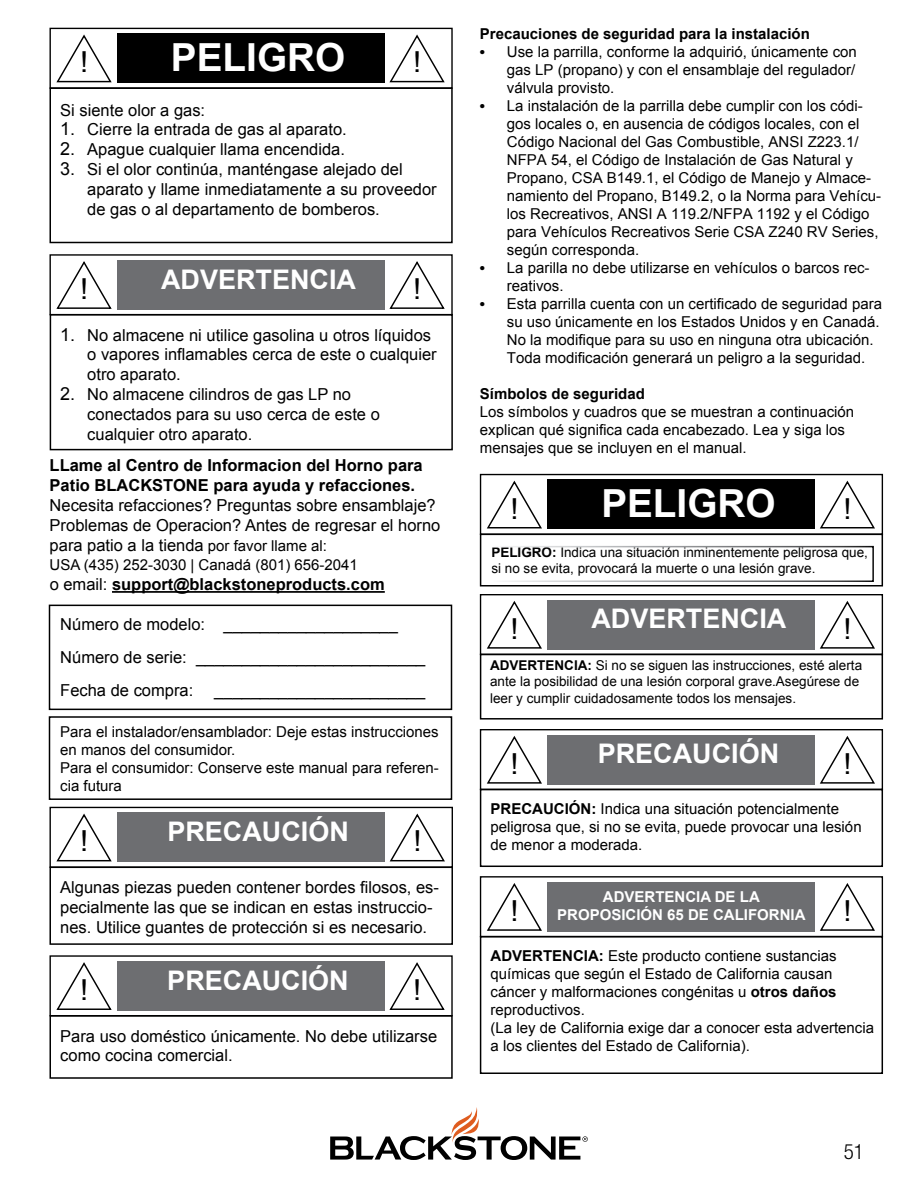
<style>
.page{position:relative;width:918px;height:1188px;background:#fff}
.page>*{position:absolute;margin:0;border:0;box-sizing:border-box;transform-origin:0 0}
.t1{font:700 38.7px "Arial";color:#fff}
.t2{font:28.95px "Arial";color:#000}
.t3{font:700 27px "Arial";color:#fff}
.t4{font:300 condensed 21px "Helvetica Neue LT Pro";color:#000}
.t5{font:16.5px/19.8px "Arial";color:#000}
.t6{font:700 16.5px/19.8px "Arial";color:#000}
.t7{font:15px/18px "Arial";color:#000}
.t8{font:700 15px "Arial";color:#000}
.t9{font:700 15px/18px "Arial";color:#fff;text-align:center}
.t10{font:13.5px/16.2px "Arial";color:#000}
.s1{font-size:18px}
.s2{font-size:15px}
.s3{font-weight:400}
.s4{font-family:"Times"}
.s5{font-weight:700}
</style>
<div class="page">
<svg style="left:330px;top:1107px;width:258px;height:53px"></svg>
<div style="left:49px;top:28px;width:404px;height:61px;border:1px solid #000"></div>
<svg style="left:56px;top:34px;width:56px;height:49px"></svg>
<svg style="left:389px;top:34px;width:56px;height:49px"></svg>
<div style="left:117px;top:33px;width:268px;height:50px;background:#000"></div>
<div style="left:480px;top:474px;width:403px;height:61px;border:1px solid #000"></div>
<svg style="left:486px;top:480px;width:56px;height:49px"></svg>
<svg style="left:819px;top:480px;width:56px;height:49px"></svg>
<div style="left:547px;top:480px;width:268px;height:49px;background:#000"></div>
<svg style="left:56px;top:261px;width:56px;height:48px"></svg>
<svg style="left:389px;top:261px;width:56px;height:48px"></svg>
<div style="left:117px;top:260px;width:268px;height:50px;background:#6d6e71"></div>
<div style="left:480px;top:594px;width:403px;height:61px;border:1px solid #000"></div>
<svg style="left:486px;top:601px;width:56px;height:48px"></svg>
<svg style="left:819px;top:601px;width:56px;height:48px"></svg>
<div style="left:547px;top:600px;width:268px;height:49px;background:#6d6e71"></div>
<div style="left:49px;top:807px;width:404px;height:61px;border:1px solid #000"></div>
<svg style="left:56px;top:813px;width:56px;height:49px"></svg>
<svg style="left:389px;top:813px;width:56px;height:49px"></svg>
<div style="left:117px;top:812px;width:268px;height:50px;background:#6d6e71"></div>
<div style="left:480px;top:729px;width:403px;height:61px;border:1px solid #000"></div>
<svg style="left:486px;top:736px;width:56px;height:48px"></svg>
<svg style="left:819px;top:736px;width:56px;height:48px"></svg>
<div style="left:547px;top:735px;width:268px;height:49px;background:#6d6e71"></div>
<div style="left:480px;top:876px;width:403px;height:61px;border:1px solid #000"></div>
<svg style="left:486px;top:883px;width:56px;height:48px"></svg>
<svg style="left:819px;top:883px;width:56px;height:48px"></svg>
<div style="left:547px;top:882px;width:268px;height:50px;background:#6d6e71"></div>
<svg style="left:56px;top:962px;width:56px;height:48px"></svg>
<svg style="left:389px;top:962px;width:56px;height:48px"></svg>
<div style="left:117px;top:961px;width:268px;height:50px;background:#6d6e71"></div>
<div style="left:50px;top:87px;width:403px;height:156px;border:2px solid #000"></div>
<div style="left:480px;top:534px;width:403px;height:52px;border:2px solid #000"></div>
<div style="left:50px;top:314px;width:403px;height:136px;border:2px solid #000"></div>
<div style="left:480px;top:654px;width:403px;height:66px;border:2px solid #000"></div>
<div style="left:49px;top:867px;width:404px;height:78px;border:2px solid #000"></div>
<div style="left:480px;top:789px;width:403px;height:78px;border:2px solid #000"></div>
<div style="left:480px;top:936px;width:403px;height:138px;border:2px solid #000"></div>
<div style="left:50px;top:1015px;width:403px;height:64px;border:2px solid #000"></div>
<div style="left:49px;top:605px;width:403px;height:105px;border:2px solid #000"></div>
<div style="left:49px;top:716px;width:403px;height:84px;border:2px solid #000"></div>
<div style="left:490px;top:546px;width:384px;height:36px;border:2px solid #fff"></div>
<hr style="left:112px;top:591px;width:273px;height:2px;background:#000">
<h2 class="t2" style="left:80px;top:43px;width:10px">!</h2>
<h1 class="t1" style="left:171px;top:31px;width:176px">PELIGRO</h1>
<h2 class="t2" style="left:413px;top:43px;width:10px">!</h2>
<p class="t5" style="left:60px;top:100px;width:146px">Si siente olor a gas:</p>
<p class="t5" style="left:60px;top:120px;width:288px"><span class="s1">1.</span> Cierre la entrada de gas al aparato.</p>
<p class="t5" style="left:60px;top:140px;width:286px"><span class="s1">2.</span> Apague cualquier llama encendida.</p>
<p class="t5" style="left:87px;top:159px;width:351px;text-indent:-27px"><span class="s1">3.</span> Si el olor continúa, manténgase alejado del aparato y llame inmediatamente a su proveedor de gas o al departamento de bomberos.</p>
<h3 class="t3" style="left:161px;top:261px;width:196px">ADVERTENCIA</h3>
<h2 class="t2" style="left:80px;top:270px;width:10px">!</h2>
<h2 class="t2" style="left:413px;top:270px;width:10px">!</h2>
<p class="t5" style="left:87px;top:325px;width:351px;text-indent:-27px"><span class="s1">1.</span> No almacene ni utilice gasolina u otros líquidos o vapores inflamables cerca de este o cualquier otro aparato.</p>
<p class="t5" style="left:87px;top:384px;width:294px;text-indent:-27px"><span class="s1">2.</span> No almacene cilindros de gas LP no conectados para su uso cerca de este o cualquier otro aparato.</p>
<p class="t6" style="left:50px;top:456px;width:375px">LLame al Centro de Informacion del Horno para<br>Patio BLACKSTONE para ayuda y refacciones.</p>
<p class="t5" style="left:50px;top:495px;width:392px">Necesita refacciones? Preguntas sobre ensamblaje?<br>Problemas de Operacion? Antes de regresar el horno para patio a la tienda <span class="s2">por favor llame al:</span></p>
<p class="t7" style="left:50px;top:556px;width:310px">USA (435) 252-3030 | Canadá (801) 656-2041</p>
<p class="t6" style="left:50px;top:575px;width:337px"><span class="s3">o email:</span> support@blackstoneproducts.com</p>
<p class="t5" style="left:60px;top:608px;width:367px;line-height:33px">Número de modelo: ___________________<br>Número de serie: _________________________<br>Fecha de compra:</p>
<p class="t5" style="left:214px;top:680px;width:213px">_______________________</p>
<p class="t7" style="left:60px;top:723px;width:380px">Para el instalador/ensamblador: Deje estas instrucciones en manos del consumidor.<br>Para el consumidor: Conserve este manual para referen&shy;cia futura</p>
<h3 class="t3" style="left:167px;top:814px;width:183px">PRECAUCIÓN</h3>
<h2 class="t2" style="left:80px;top:822px;width:10px">!</h2>
<h2 class="t2" style="left:413px;top:822px;width:10px">!</h2>
<p class="t5" style="left:60px;top:878px;width:380px">Algunas piezas pueden contener bordes filosos, es&shy;pecialmente las que se indican en estas instruccio&shy;nes. Utilice guantes de protección si es necesario.</p>
<h3 class="t3" style="left:167px;top:962px;width:183px">PRECAUCIÓN</h3>
<h2 class="t2" style="left:80px;top:971px;width:10px">!</h2>
<h2 class="t2" style="left:413px;top:971px;width:10px">!</h2>
<p class="t5" style="left:60px;top:1026px;width:378px">Para uso doméstico únicamente. No debe utilizarse como cocina comercial.</p>
<p class="t8" style="left:480px;top:24px;width:332px">Precauciones de seguridad para la instalación</p>
<p class="t7" style="left:507px;top:43px;width:352px;text-align:justify;text-indent:-27px"><span class="s4">•</span> Use la parrilla, conforme la adquirió, únicamente con gas LP (propano) y con el ensamblaje del regulador/ válvula provisto.</p>
<p class="t7" style="left:507px;top:97px;width:376px;text-indent:-27px"><span class="s4">•</span> La instalación de la parrilla debe cumplir con los códi&shy;gos locales o, en ausencia de códigos locales, con el Código Nacional del Gas Combustible, ANSI Z223.1/ NFPA 54, el Código de Instalación de Gas Natural y Propano, CSA B149.1, el Código de Manejo y Almace&shy;namiento del Propano, B149.2, o la Norma para Vehícu&shy;los Recreativos, ANSI A 119.2/NFPA 1192 y el Código para Vehículos Recreativos Serie CSA Z240 RV Series, según corresponda.</p>
<p class="t7" style="left:507px;top:259px;width:364px;text-indent:-27px"><span class="s4">•</span> La parilla no debe utilizarse en vehículos o barcos rec&shy;reativos.</p>
<p class="t7" style="left:507px;top:295px;width:377px;text-indent:-27px"><span class="s4">•</span> Esta parrilla cuenta con un certificado de seguridad para su uso únicamente en los Estados Unidos y en Canadá.<br>No la modifique para su uso en ninguna otra ubicación.<br>Toda modificación generará un peligro a la seguridad.</p>
<p class="t8" style="left:480px;top:384px;width:167px">Símbolos de seguridad</p>
<p class="t7" style="left:480px;top:403px;width:376px">Los símbolos y cuadros que se muestran a continuación explican qué significa cada encabezado. Lea y siga los mensajes que se incluyen en el manual.</p>
<h2 class="t2" style="left:510px;top:489px;width:10px">!</h2>
<h1 class="t1" style="left:601px;top:478px;width:176px">PELIGRO</h1>
<h2 class="t2" style="left:843px;top:489px;width:10px">!</h2>
<p class="t10" style="left:491px;top:545px;width:378px"><span class="s5">PELIGRO:</span> Indica una situación inminentemente peligrosa que, si no se evita, provocará la muerte o una lesión grave.</p>
<h3 class="t3" style="left:591px;top:601px;width:196px">ADVERTENCIA</h3>
<h2 class="t2" style="left:510px;top:610px;width:10px">!</h2>
<h2 class="t2" style="left:843px;top:610px;width:10px">!</h2>
<p class="t10" style="left:490px;top:657px;width:374px"><span class="s5">ADVERTENCIA:</span> Si no se siguen las instrucciones, esté alerta ante la posibilidad de una lesión corporal grave.Asegúrese de leer y cumplir cuidadosamente todos los mensajes.</p>
<h3 class="t3" style="left:598px;top:736px;width:183px">PRECAUCIÓN</h3>
<h2 class="t2" style="left:510px;top:745px;width:10px">!</h2>
<h2 class="t2" style="left:843px;top:745px;width:10px">!</h2>
<p class="t7" style="left:491px;top:800px;width:373px"><span class="s5">PRECAUCIÓN:</span> Indica una situación potencialmente peligrosa que, si no se evita, puede provocar una lesión de menor a moderada.</p>
<p class="t9" style="left:557px;top:888px;width:250px">ADVERTENCIA DE LA<br>PROPOSICIÓN 65 DE CALIFORNIA</p>
<h2 class="t2" style="left:510px;top:892px;width:10px">!</h2>
<h2 class="t2" style="left:843px;top:892px;width:10px">!</h2>
<p class="t7" style="left:491px;top:947px;width:385px"><span class="s5">ADVERTENCIA:</span> Este producto contiene sustancias químicas que según el Estado de California causan cáncer y malformaciones congénitas u <span class="s5">otros daños </span>reproductivos.<br>(La ley de California exige dar a conocer esta advertencia a los clientes del Estado de California).</p>
<h3 class="t4" style="left:844px;top:1139px;width:22px">51</h3>
</div>
